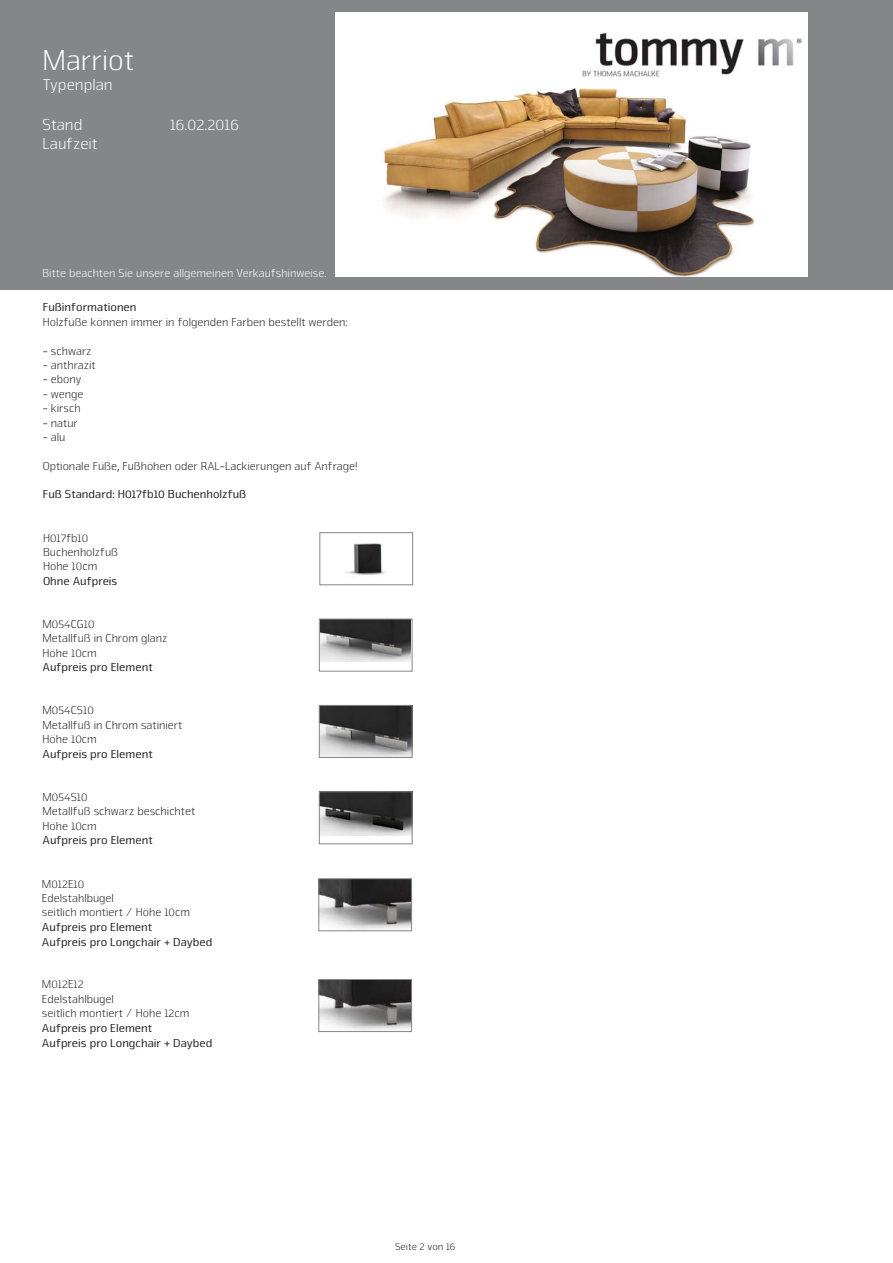
<style>
.page{position:relative;width:893px;height:1263px;background:#fff}
.page>*{position:absolute;margin:0;border:0;box-sizing:border-box;transform-origin:0 0}
.t1{font:300 30px "Nuri CE";color:#fff}
.t2{font:300 16.5px/19.2px "Nuri CE";color:#fff}
.t3{font:300 12px/14.4px "Nuri CE";color:#231f20}
.t4{font:12px/15px "Nuri CE";color:#231f20}
.t5{font:300 12px "Nuri CE";color:#fff}
.t6{font:300 10.5px "Nuri CE";color:#231f20}
</style>
<div class="page">
<div style="left:0;top:0;width:892px;height:289px;background:#848688"></div>
<img style="left:336px;top:13px;width:472px;height:264px">
<img style="left:582px;top:33px;width:219px;height:44px">
<img style="left:321px;top:621px;width:89px;height:40px">
<div style="left:319px;top:619px;width:93px;height:53px;border:1px solid #848688"></div>
<img style="left:320px;top:880px;width:90px;height:49px">
<div style="left:318px;top:878px;width:94px;height:53px;border:1px solid #848688"></div>
<img style="left:320px;top:981px;width:90px;height:49px">
<div style="left:318px;top:979px;width:94px;height:53px;border:1px solid #848688"></div>
<img style="left:321px;top:793px;width:89px;height:42px">
<div style="left:319px;top:791px;width:93px;height:53px;border:1px solid #848688"></div>
<img style="left:345px;top:543px;width:41px;height:32px">
<div style="left:319px;top:532px;width:94px;height:53px;border:1px solid #848688"></div>
<img style="left:321px;top:707px;width:89px;height:49px">
<div style="left:319px;top:705px;width:93px;height:53px;border:1px solid #848688"></div>
<h1 class="t1" style="left:43px;top:50px;width:93px">Marriot</h1>
<h2 class="t2" style="left:43px;top:76px;width:72px">Typenplan</h2>
<h2 class="t2" style="left:43px;top:116px;width:57px">Stand<br>Laufzeit</h2>
<h2 class="t2" style="left:170px;top:116px;width:70px">16.02.2016</h2>
<p class="t5" style="left:43px;top:269px;width:285px">Bitte beachten Sie unsere allgemeinen Verkaufshinweise.</p>
<p class="t4" style="left:43px;top:301px;width:95px">Fußinformationen</p>
<p class="t3" style="left:43px;top:316px;width:306px">Holzfüße können immer in folgenden Farben bestellt werden:</p>
<p class="t3" style="left:43px;top:344px;width:50px">- schwarz</p>
<p class="t3" style="left:43px;top:359px;width:54px">- anthrazit</p>
<p class="t3" style="left:43px;top:373px;width:40px">- ebony</p>
<p class="t3" style="left:43px;top:388px;width:42px">- wenge</p>
<p class="t3" style="left:43px;top:402px;width:39px">- kirsch</p>
<p class="t3" style="left:43px;top:416px;width:37px">- natur</p>
<p class="t3" style="left:43px;top:431px;width:24px">- alu</p>
<p class="t3" style="left:43px;top:460px;width:316px">Optionale Füße, Fußhöhen oder RAL-Lackierungen auf Anfrage!</p>
<p class="t4" style="left:43px;top:488px;width:205px">Fuß Standard: H017fb10 Buchenholzfuß</p>
<p class="t3" style="left:43px;top:532px;width:76px">H017fb10<br>Buchenholzfuß<br>Höhe 10cm</p>
<p class="t4" style="left:43px;top:575px;width:76px">Ohne Aufpreis</p>
<p class="t3" style="left:43px;top:618px;width:126px">M054CG10<br>Metallfuß in Chrom glanz<br>Höhe 10cm</p>
<p class="t4" style="left:43px;top:661px;width:112px">Aufpreis pro Element</p>
<p class="t3" style="left:43px;top:704px;width:141px">M054CS10<br>Metallfuß in Chrom satiniert<br>Höhe 10cm</p>
<p class="t4" style="left:43px;top:747px;width:112px">Aufpreis pro Element</p>
<p class="t3" style="left:43px;top:791px;width:154px">M054S10<br>Metallfuß schwarz beschichtet<br>Höhe 10cm</p>
<p class="t4" style="left:43px;top:834px;width:112px">Aufpreis pro Element</p>
<p class="t3" style="left:42px;top:878px;width:150px">M012E10<br>Edelstahlbügel<br>seitlich montiert / Höhe 10cm</p>
<p class="t4" style="left:42px;top:921px;width:172px">Aufpreis pro Element<br>Aufpreis pro Longchair + Daybed</p>
<p class="t3" style="left:42px;top:978px;width:149px">M012E12<br>Edelstahlbügel<br>seitlich montiert / Höhe 12cm</p>
<p class="t4" style="left:42px;top:1021px;width:112px">Aufpreis pro Element</p>
<p class="t4" style="left:42px;top:1036px;width:172px">Aufpreis pro Longchair + Daybed</p>
<p class="t6" style="left:395px;top:1243px;width:61px">Seite 2 von 16</p>
</div>
